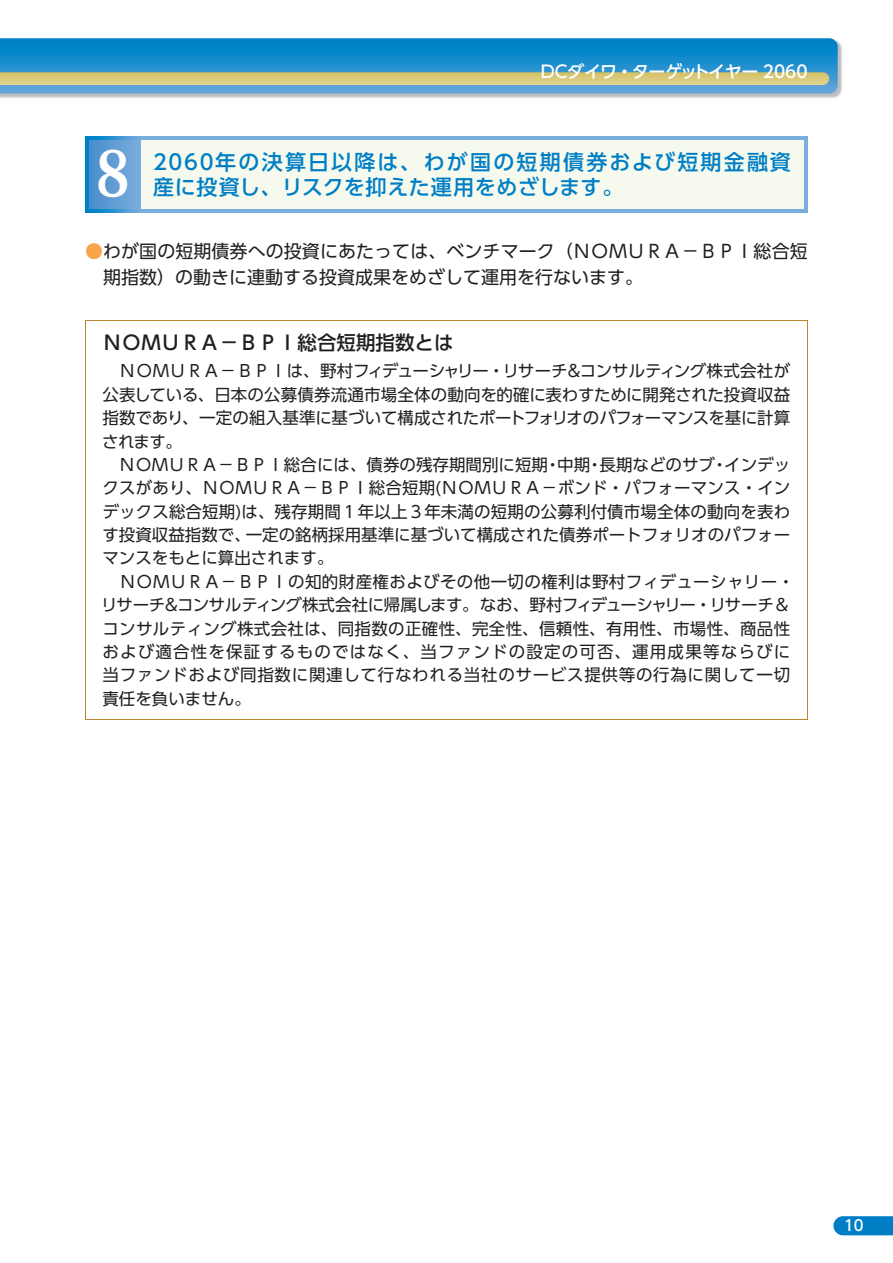
<style>
.page{position:relative;width:893px;height:1263px;background:#fff}
.page>*{position:absolute;margin:0;border:0;box-sizing:border-box;transform-origin:0 0}
.t1{font:800 59.55px "TBUD Min Std";color:#fff;scale:.8 1}
.t2{font:500 21px "UD Shin Go Pro";letter-spacing:.105em;color:#007ec5}
.t3{font:500 21px "UD Shin Go Pro";letter-spacing:.03em;color:#007ec5}
.t4{font:500 19.5px "UD Shin Go Pro";color:#231f20}
.t5{font:18px/25.5px "UD Shin Go Pro";letter-spacing:.005em;color:#231f20}
.t6{font:500 16.95px "UD Shin Go Pro";letter-spacing:-.02em;color:#fff}
.t7{font:16.5px/23.4px "UD Shin Go Pro";letter-spacing:.01em;color:#231f20}
.t8{font:500 14.85px "UD Shin Go Pro";color:#fff}
.s1{color:#f9a64a}
</style>
<div class="page">
<svg style="left:833px;top:1216px;width:60px;height:19px"></svg>
<img style="left:0;top:41px;width:842px;height:57px">
<svg style="left:0;top:38px;width:838px;height:56px;background:#228fce"></svg>
<svg style="left:0;top:72px;width:829px;height:13px;background:#d6c87d"></svg>
<div style="left:85px;top:136px;width:723px;height:77px;background:#79aede"></div>
<div style="left:89px;top:140px;width:715px;height:68px;background:#f6faee"></div>
<svg style="left:85px;top:136px;width:52px;height:77px"></svg>
<div style="left:89px;top:140px;width:51px;height:68px;background:linear-gradient(to right,#498dcb,#79addd)"></div>
<hr style="left:85px;top:320px;width:723px;height:1px;background:#ba8632">
<hr style="left:85px;top:321px;width:1px;height:398px;background:#ba8632">
<hr style="left:807px;top:321px;width:1px;height:398px;background:#ba8632">
<hr style="left:85px;top:719px;width:723px;height:1px;background:#ba8632">
<p class="t6" style="left:541px;top:58px;width:268px">DCダイワ・ターゲットイヤー 2060</p>
<h1 class="t1" style="left:95px;top:127px;width:46px">8</h1>
<p class="t2" style="left:153px;top:145px;width:639px">2060年の決算日以降は、わが国の短期債券および短期金融資</p>
<p class="t3" style="left:153px;top:170px;width:472px">産に投資し、リスクを抑えた運用をめざします。</p>
<p class="t5" style="left:103px;top:238px;width:706px;text-indent:-18px"><span class="s1">●</span>わが国の短期債券への投資にあたっては、ベンチマーク（ＮＯＭＵＲＡ－ＢＰＩ総合短期指数）の動きに連動する投資成果をめざして運用を行ないます。</p>
<p class="t4" style="left:102px;top:327px;width:352px">ＮＯＭＵＲＡ－ＢＰＩ総合短期指数とは</p>
<p class="t7" style="left:101px;top:359px;width:695px">　ＮＯＭＵＲＡ－ＢＰＩは、野村フィデューシャリー・リサーチ＆コンサルティング株式会社が公表している、日本の公募債券流通市場全体の動向を的確に表わすために開発された投資収益指数であり、一定の組入基準に基づいて構成されたポートフォリオのパフォーマンスを基に計算されます。<br>　ＮＯＭＵＲＡ－ＢＰＩ総合には、債券の残存期間別に短期・中期・長期などのサブ・インデックスがあり、ＮＯＭＵＲＡ－ＢＰＩ総合短期(ＮＯＭＵＲＡ－ボンド・パフォーマンス・インデックス総合短期)は、残存期間１年以上３年未満の短期の公募利付債市場全体の動向を表わす投資収益指数で、一定の銘柄採用基準に基づいて構成された債券ポートフォリオのパフォーマンスをもとに算出されます。<br>　ＮＯＭＵＲＡ－ＢＰＩの知的財産権およびその他一切の権利は野村フィデューシャリー・リサーチ＆コンサルティング株式会社に帰属します。なお、野村フィデューシャリー・リサーチ＆コンサルティング株式会社は、同指数の正確性、完全性、信頼性、有用性、市場性、商品性および適合性を保証するものではなく、当ファンドの設定の可否、運用成果等ならびに当ファンドおよび同指数に関連して行なわれる当社のサービス提供等の行為に関して一切責任を負いません。</p>
<p class="t8" style="left:844px;top:1214px;width:21px">10</p>
</div>
